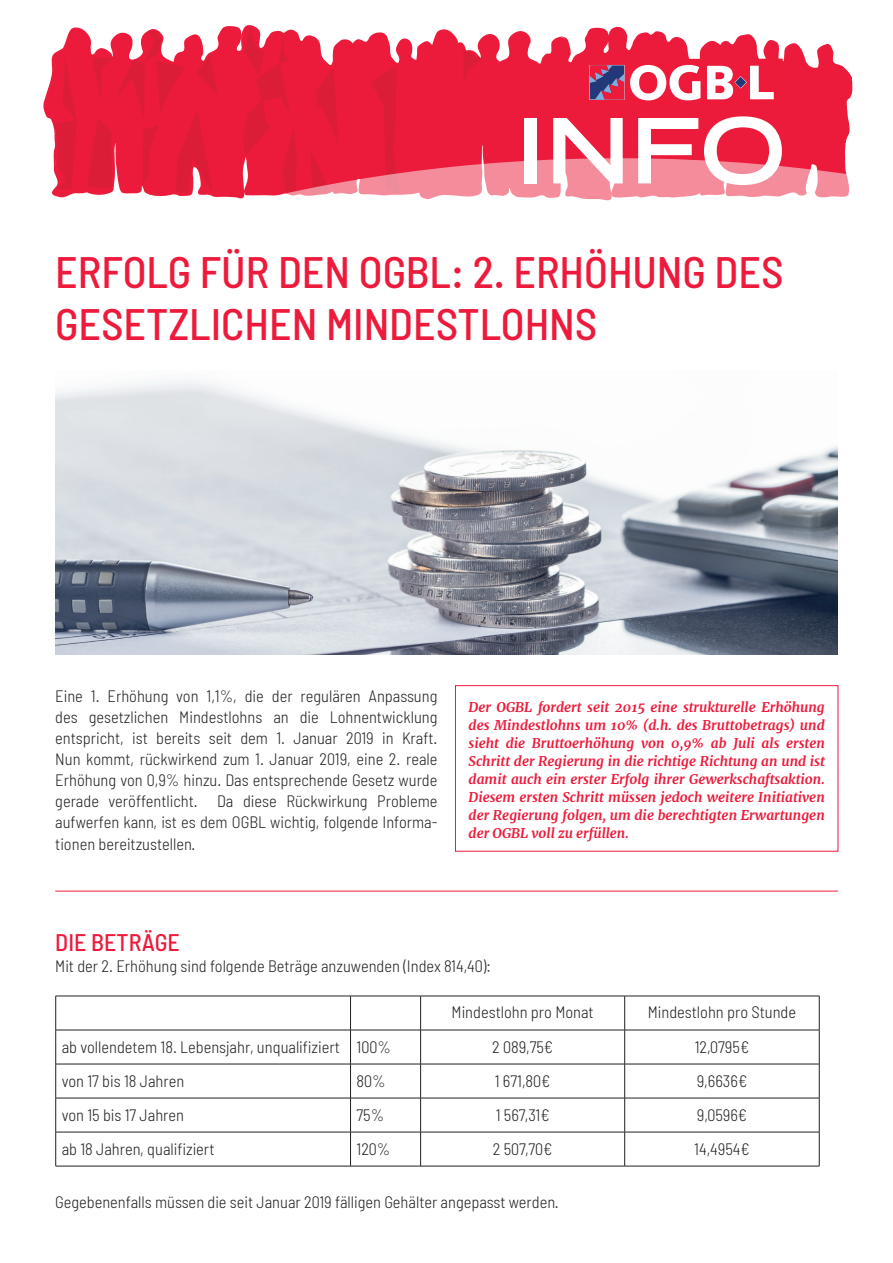
<style>
.page{position:relative;width:893px;height:1263px;background:#fff}
.page>*{position:absolute;margin:0;border:0;box-sizing:border-box;transform-origin:0 0}
.t1{font:700 expanded 90px "Trade Gothic LT Std";color:#fff}
.t2{font:500 semi-condensed 43.95px/52.8px "Barlow";color:#ed1a3b}
.t3{font:500 semi-condensed 24px "Barlow";color:#ed1a3b}
.t4{font:300 semi-condensed 16.5px/21px "Barlow";color:#231f20;text-align:justify}
.t5{font:italic 700 13.5px/18px "Merriweather";color:#ed1a3b;text-align:justify}
</style>
<div class="page">
<svg style="left:43px;top:25px;width:210px;height:173px;fill:#ec1b3b"></svg>
<svg style="left:55px;top:56px;width:22px;height:134px;background:#e41d3b"></svg>
<svg style="left:87px;top:26px;width:766px;height:175px;background:#ed4c65"></svg>
<img style="left:55px;top:380px;width:783px;height:275px">
<hr style="left:55px;top:891px;width:783px;height:1px;background:#ed1a3b">
<div style="left:455px;top:685px;width:383px;height:166px;border:1px solid #ed1a3b"></div>
<hr style="left:56px;top:996px;width:295px;height:1px;background:#231f20">
<hr style="left:55px;top:996px;width:1px;height:34px;background:#231f20">
<hr style="left:351px;top:996px;width:70px;height:1px;background:#231f20">
<hr style="left:350px;top:996px;width:1px;height:34px;background:#231f20">
<hr style="left:421px;top:996px;width:204px;height:1px;background:#231f20">
<hr style="left:420px;top:996px;width:1px;height:34px;background:#231f20">
<hr style="left:625px;top:996px;width:194px;height:1px;background:#231f20">
<hr style="left:624px;top:996px;width:1px;height:34px;background:#231f20">
<hr style="left:819px;top:996px;width:1px;height:34px;background:#231f20">
<hr style="left:56px;top:1030px;width:295px;height:1px;background:#231f20">
<hr style="left:55px;top:1030px;width:1px;height:34px;background:#231f20">
<hr style="left:351px;top:1030px;width:70px;height:1px;background:#231f20">
<hr style="left:350px;top:1030px;width:1px;height:34px;background:#231f20">
<hr style="left:421px;top:1030px;width:204px;height:1px;background:#231f20">
<hr style="left:420px;top:1030px;width:1px;height:34px;background:#231f20">
<hr style="left:625px;top:1030px;width:194px;height:1px;background:#231f20">
<hr style="left:624px;top:1030px;width:1px;height:34px;background:#231f20">
<hr style="left:819px;top:1030px;width:1px;height:34px;background:#231f20">
<hr style="left:56px;top:1064px;width:295px;height:1px;background:#231f20">
<hr style="left:55px;top:1064px;width:1px;height:34px;background:#231f20">
<hr style="left:351px;top:1064px;width:70px;height:1px;background:#231f20">
<hr style="left:350px;top:1064px;width:1px;height:34px;background:#231f20">
<hr style="left:421px;top:1064px;width:204px;height:1px;background:#231f20">
<hr style="left:420px;top:1064px;width:1px;height:34px;background:#231f20">
<hr style="left:625px;top:1064px;width:194px;height:1px;background:#231f20">
<hr style="left:624px;top:1064px;width:1px;height:34px;background:#231f20">
<hr style="left:819px;top:1064px;width:1px;height:34px;background:#231f20">
<hr style="left:56px;top:1098px;width:295px;height:1px;background:#231f20">
<hr style="left:55px;top:1098px;width:1px;height:34px;background:#231f20">
<hr style="left:351px;top:1098px;width:70px;height:1px;background:#231f20">
<hr style="left:350px;top:1098px;width:1px;height:34px;background:#231f20">
<hr style="left:421px;top:1098px;width:204px;height:1px;background:#231f20">
<hr style="left:420px;top:1098px;width:1px;height:34px;background:#231f20">
<hr style="left:625px;top:1098px;width:194px;height:1px;background:#231f20">
<hr style="left:624px;top:1098px;width:1px;height:34px;background:#231f20">
<hr style="left:819px;top:1098px;width:1px;height:34px;background:#231f20">
<hr style="left:56px;top:1132px;width:295px;height:1px;background:#231f20">
<hr style="left:55px;top:1132px;width:1px;height:34px;background:#231f20">
<hr style="left:351px;top:1132px;width:70px;height:1px;background:#231f20">
<hr style="left:350px;top:1132px;width:1px;height:34px;background:#231f20">
<hr style="left:421px;top:1132px;width:204px;height:1px;background:#231f20">
<hr style="left:420px;top:1132px;width:1px;height:34px;background:#231f20">
<hr style="left:625px;top:1132px;width:194px;height:1px;background:#231f20">
<hr style="left:624px;top:1132px;width:1px;height:34px;background:#231f20">
<hr style="left:819px;top:1132px;width:1px;height:34px;background:#231f20">
<hr style="left:56px;top:1166px;width:295px;height:1px;background:#231f20">
<hr style="left:351px;top:1166px;width:70px;height:1px;background:#231f20">
<hr style="left:421px;top:1166px;width:204px;height:1px;background:#231f20">
<hr style="left:625px;top:1166px;width:194px;height:1px;background:#231f20">
<p class="t1" style="left:516px;top:92px;width:271px">INFO</p>
<p class="t2" style="left:55px;top:244px;width:730px">ERFOLG FÜR DEN OGBL: 2. ERHÖHUNG DES<br>GESETZLICHEN MINDESTLOHNS</p>
<p class="t4" style="left:55px;top:685px;width:384px">Eine 1. Erhöhung von 1,1%, die der regulären Anpassung des gesetzlichen Mindestlohns an die Lohnentwicklung entspricht, ist bereits seit dem 1. Januar 2019 in Kraft.<br>Nun kommt, rückwirkend zum 1. Januar 2019, eine 2. reale Erhöhung von 0,9% hinzu. Das entsprechende Gesetz wurde gerade veröffentlicht. Da diese Rückwirkung Probleme aufwerfen kann, ist es dem OGBL wichtig, folgende Informa-</p>
<p class="t4" style="left:55px;top:833px;width:142px">tionen bereitzustellen.</p>
<p class="t5" style="left:469px;top:698px;width:358px">Der OGBL fordert seit 2015 eine strukturelle Erhöhung des Mindestlohns um 10% (d.h. des Bruttobetrags) und sieht die Bruttoerhöhung von 0,9% ab Juli als ersten Schritt der Regierung in die richtige Richtung an und ist damit auch ein erster Erfolg ihrer Gewerkschaftsaktion.<br>Diesem ersten Schritt müssen jedoch weitere Initiativen der Regierung folgen, um die berechtigten Erwartungen der OGBL voll zu erfüllen.</p>
<p class="t3" style="left:55px;top:927px;width:126px">DIE BETRÄGE</p>
<p class="t4" style="left:55px;top:955px;width:437px">Mit der 2. Erhöhung sind folgende Beträge anzuwenden (Index 814,40):</p>
<p class="t4" style="left:452px;top:1001px;width:144px">Mindestlohn pro Monat</p>
<p class="t4" style="left:648px;top:1001px;width:150px">Mindestlohn pro Stunde</p>
<p class="t4" style="left:62px;top:1036px;width:280px">ab vollendetem 18. Lebensjahr, unqualifiziert</p>
<p class="t4" style="left:357px;top:1036px;width:36px">100%</p>
<p class="t4" style="left:492px;top:1036px;width:63px">2 089,75€</p>
<p class="t4" style="left:695px;top:1036px;width:56px">12,0795€</p>
<p class="t4" style="left:62px;top:1070px;width:124px">von 17 bis 18 Jahren</p>
<p class="t4" style="left:357px;top:1070px;width:31px">80%</p>
<p class="t4" style="left:495px;top:1070px;width:57px">1 671,80€</p>
<p class="t4" style="left:697px;top:1070px;width:52px">9,6636€</p>
<p class="t4" style="left:62px;top:1104px;width:124px">von 15 bis 17 Jahren</p>
<p class="t4" style="left:357px;top:1104px;width:29px">75%</p>
<p class="t4" style="left:496px;top:1104px;width:55px">1 567,31€</p>
<p class="t4" style="left:697px;top:1104px;width:52px">9,0596€</p>
<p class="t4" style="left:62px;top:1138px;width:154px">ab 18 Jahren, qualifiziert</p>
<p class="t4" style="left:357px;top:1138px;width:35px">120%</p>
<p class="t4" style="left:493px;top:1138px;width:61px">2 507,70€</p>
<p class="t4" style="left:694px;top:1138px;width:57px">14,4954€</p>
<p class="t4" style="left:55px;top:1191px;width:505px">Gegebenenfalls müssen die seit Januar 2019 fälligen Gehälter angepasst werden.</p>
</div>
